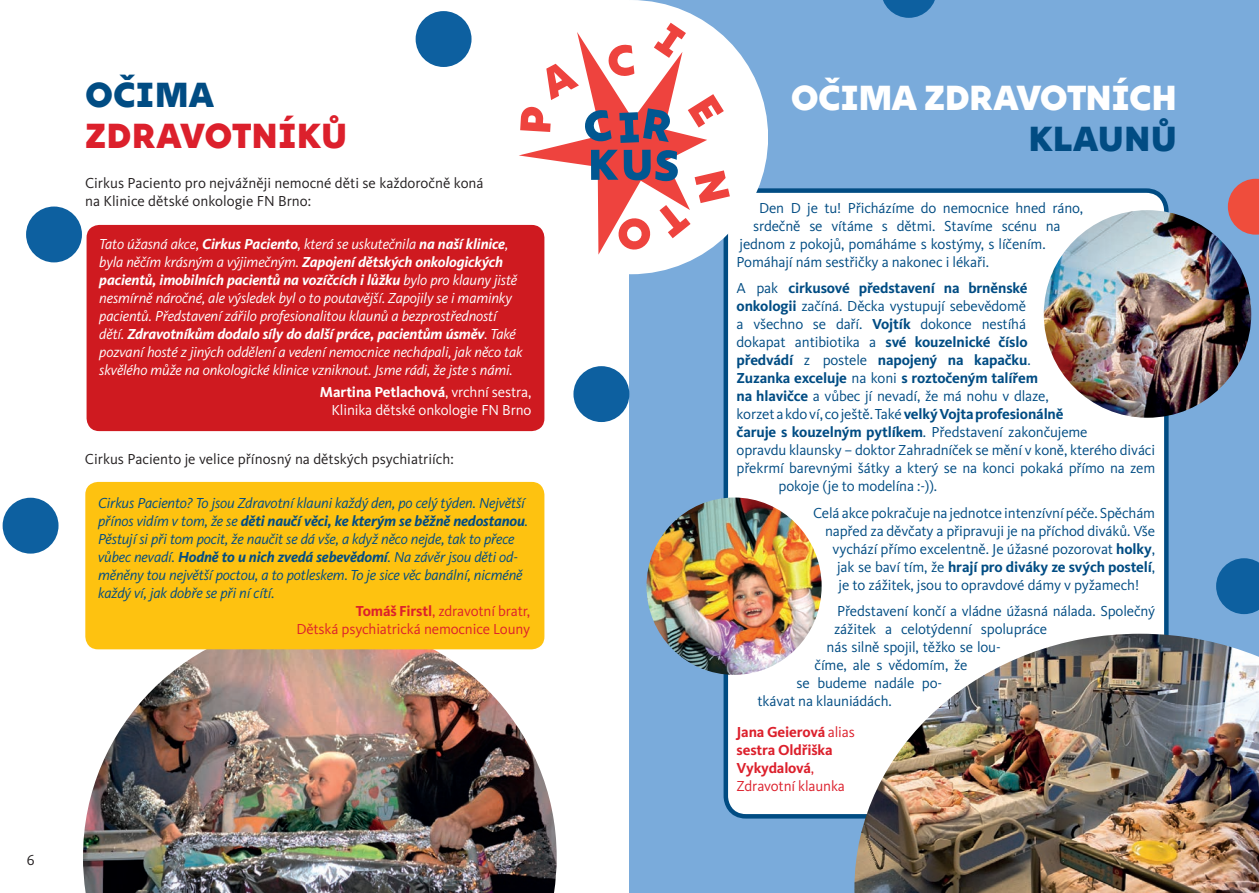
<style>
.page{position:relative;width:1259px;height:893px;background:#fff}
.page>*{position:absolute;margin:0;border:0;box-sizing:border-box;transform-origin:0 0}
.t1{font:900 34.5px "Rig Sans";letter-spacing:-.02em;color:#fff}
.t2{font:900 34.5px "Rig Sans";letter-spacing:.005em;color:#014c83}
.t3{font:900 34.5px "Rig Sans";color:#dc202c}
.t4{font:15px "Kievit Pro";letter-spacing:-.01em;color:#014c83}
.t5{font:italic 15px/18px "Kievit Pro";letter-spacing:-.01em;color:#fff}
.t6{font:italic 15px "Kievit Pro";letter-spacing:-.01em;color:#014c83}
.t7{font:700 15px "Kievit Pro";letter-spacing:-.01em;color:#014c83}
.t8{font:15px/18px "Kievit Pro";color:#231f20}
.t9{font:italic 700 15px "Kievit Pro";letter-spacing:-.01em;color:#014c83}
.t10{font:15px "Kievit Pro";letter-spacing:-.01em;color:#dc202c}
.t11{font:15px/18px "Kievit Pro";letter-spacing:-.01em;color:#fff;text-align:right}
.t12{font:700 15px/18px "Kievit Pro";letter-spacing:-.01em;color:#dc202c}
.s1{font-weight:700}
.s2{font-weight:400}
</style>
<div class="page">
<img style="left:83px;top:620px;width:474px;height:273px">
<div style="left:629px;top:0;width:630px;height:893px;background:#7aabdb"></div>
<svg style="left:1216px;top:558px;width:43px;height:56px;background:#1e6ca9"></svg>
<div style="left:3px;top:498px;width:56px;height:56px;background:#0d60a0;border-radius:50%"></div>
<div style="left:415px;top:11px;width:56px;height:56px;background:#0d60a0;border-radius:50%"></div>
<svg style="left:1227px;top:179px;width:32px;height:56px"></svg>
<div style="left:573px;top:366px;width:56px;height:56px;background:#0d60a0;border-radius:50%"></div>
<svg style="left:883px;top:0;width:52px;height:18px"></svg>
<div style="left:26px;top:207px;width:56px;height:55px;background:#0d60a0;border-radius:50%"></div>
<div style="left:85px;top:482px;width:459px;height:167px;background:#fec210;border-radius:13px"></div>
<div style="left:726px;top:191px;width:440px;height:625px;background:#fff;border-radius:20px"></div>
<div style="left:723px;top:188px;width:445px;height:631px;border:4px solid #014c83;border-radius:20px"></div>
<img style="left:854px;top:634px;width:405px;height:259px">
<img style="left:646px;top:497px;width:175px;height:178px">
<img style="left:1043px;top:210px;width:208px;height:208px;border-radius:104px">
<div style="left:494px;top:0;width:274px;height:274px;background:#fff;border-radius:137px"></div>
<svg style="left:519px;top:23px;width:211px;height:232px"></svg>
<div style="left:87px;top:225px;width:457px;height:206px;background:#cf1a20;border-radius:13px"></div>
<h1 class="t2" style="left:85px;top:73px;width:130px">OČIMA</h1>
<h1 class="t3" style="left:85px;top:115px;width:264px">ZDRAVOTNÍKŮ</h1>
<p class="t8" style="left:85px;top:174px;width:400px">Cirkus Paciento pro nejvážněji nemocné děti se každoročně koná na Klinice dětské onkologie FN Brno:</p>
<p class="t5" style="left:99px;top:235px;width:425px">Tato úžasná akce, <span class="s1">Cirkus Paciento</span>, která se uskutečnila <span class="s1">na naší klinice</span>, byla něčím krásným a výjimečným. <span class="s1">Zapojení dětských onkologických pacientů, imobilních pacientů na vozíčcích i lůžku</span> bylo pro klauny jistě nesmírně náročné, ale výsledek byl o to poutavější. Zapojily se i maminky pacientů. Představení zářilo profesionalitou klaunů a bezprostředností dětí. <span class="s1">Zdravotníkům dodalo síly do další práce, pacientům úsměv</span>. Také pozvaní hosté z jiných oddělení a vedení nemocnice nechápali, jak něco tak skvělého může na onkologické klinice vzniknout. Jsme rádi, že jste s námi.</p>
<p class="t11" style="left:320px;top:383px;width:213px"><span class="s1">Martina Petlachová</span>, vrchní sestra,<br>Klinika dětské onkologie FN Brno</p>
<p class="t8" style="left:85px;top:450px;width:370px">Cirkus Paciento je velice přínosný na dětských psychiatriích:</p>
<p class="t6" style="left:98px;top:494px;width:428px">Cirkus Paciento? To jsou Zdravotní klauni každý den, po celý týden. Největší</p>
<p class="t9" style="left:98px;top:512px;width:431px"><span class="s2">přínos vidím v tom, že se</span> děti naučí věci, ke kterým se běžně nedostanou<span class="s2">.</span></p>
<p class="t6" style="left:98px;top:530px;width:418px">Pěstují si při tom pocit, že naučit se dá vše, a když něco nejde, tak to přece</p>
<p class="t6" style="left:98px;top:548px;width:421px">vůbec nevadí. <span class="s1">Hodně to u nich zvedá sebevědomí</span>. Na závěr jsou děti od-</p>
<p class="t6" style="left:98px;top:566px;width:426px">měněny tou největší poctou, a to potleskem. To je sice věc banální, nicméně</p>
<p class="t6" style="left:98px;top:584px;width:178px">každý ví, jak dobře se při ní cítí.</p>
<p class="t10" style="left:356px;top:602px;width:176px"><span class="s1">Tomáš Firstl</span>, zdravotní bratr,</p>
<p class="t10" style="left:296px;top:620px;width:235px">Dětská psychiatrická nemocnice Louny</p>
<p class="t8" style="left:27px;top:851px;width:9px">6</p>
<h1 class="t1" style="left:791px;top:76px;width:387px">OČIMA ZDRAVOTNÍCH</h1>
<h1 class="t2" style="left:1028px;top:117px;width:150px">KLAUNŮ</h1>
<p class="t4" style="left:759px;top:199px;width:325px">Den D je tu! Přicházíme do nemocnice hned ráno,</p>
<p class="t4" style="left:753px;top:217px;width:309px">srdečně se vítáme s dětmi. Stavíme scénu na</p>
<p class="t4" style="left:739px;top:235px;width:307px">jednom z pokojů, pomáháme s kostýmy, s líčením.</p>
<p class="t4" style="left:736px;top:253px;width:254px">Pomáhají nám sestřičky a nakonec i lékaři.</p>
<p class="t7" style="left:736px;top:279px;width:292px"><span class="s2">A pak</span> cirkusové představení na brněnské</p>
<p class="t4" style="left:736px;top:297px;width:291px"><span class="s1">onkologii</span> začíná. Děcka vystupují sebevědomě</p>
<p class="t4" style="left:736px;top:315px;width:291px">a všechno se daří. <span class="s1">Vojtík</span> dokonce nestíhá</p>
<p class="t4" style="left:736px;top:333px;width:293px">dokapat antibiotika a <span class="s1">své kouzelnické číslo</span></p>
<p class="t7" style="left:736px;top:351px;width:296px">předvádí <span class="s2">z postele</span> napojený na kapačku<span class="s2">.</span></p>
<p class="t7" style="left:736px;top:369px;width:303px">Zuzanka exceluje <span class="s2">na koni</span> s roztočeným talířem</p>
<p class="t4" style="left:736px;top:387px;width:314px"><span class="s1">na hlavičce</span> a vůbec jí nevadí, že má nohu v dlaze,</p>
<p class="t4" style="left:736px;top:405px;width:328px">korzet a kdo ví, co ještě. Také <span class="s1">velký Vojta profesionálně</span></p>
<p class="t7" style="left:736px;top:423px;width:352px">čaruje s kouzelným pytlíkem<span class="s2">. Představení zakončujeme</span></p>
<p class="t4" style="left:736px;top:441px;width:420px">opravdu klaunsky – doktor Zahradníček se mění v koně, kterého diváci</p>
<p class="t4" style="left:736px;top:459px;width:420px">překrmí barevnými šátky a který se na konci pokaká přímo na zem</p>
<p class="t4" style="left:778px;top:477px;width:160px">pokoje (je to modelína :-)).</p>
<p class="t4" style="left:813px;top:504px;width:344px">Celá akce pokračuje na jednotce intenzívní péče. Spěchám</p>
<p class="t4" style="left:825px;top:522px;width:331px">napřed za děvčaty a připravuji je na příchod diváků. Vše</p>
<p class="t4" style="left:832px;top:540px;width:324px">vychází přímo excelentně. Je úžasné pozorovat <span class="s1">holky</span>,</p>
<p class="t7" style="left:837px;top:558px;width:320px"><span class="s2">jak se baví tím, že</span> hrají pro diváky ze svých postelí<span class="s2">,</span></p>
<p class="t4" style="left:838px;top:576px;width:302px">je to zážitek, jsou to opravdové dámy v pyžamech!</p>
<p class="t4" style="left:837px;top:602px;width:320px">Představení končí a vládne úžasná nálada. Společný</p>
<p class="t4" style="left:834px;top:620px;width:215px">zážitek a celotýdenní spolupráce</p>
<p class="t4" style="left:826px;top:638px;width:175px">nás silně spojil, těžko se lou-</p>
<p class="t4" style="left:814px;top:656px;width:155px">číme, ale s vědomím, že</p>
<p class="t4" style="left:796px;top:674px;width:147px">se budeme nadále po-</p>
<p class="t4" style="left:757px;top:692px;width:136px">tkávat na klauniádách.</p>
<p class="t12" style="left:736px;top:723px;width:120px">Jana Geierová <span class="s2">alias </span>sestra Oldřiška<br>Vykydalová<span class="s2">,<br>Zdravotní klaunka</span></p>
</div>
